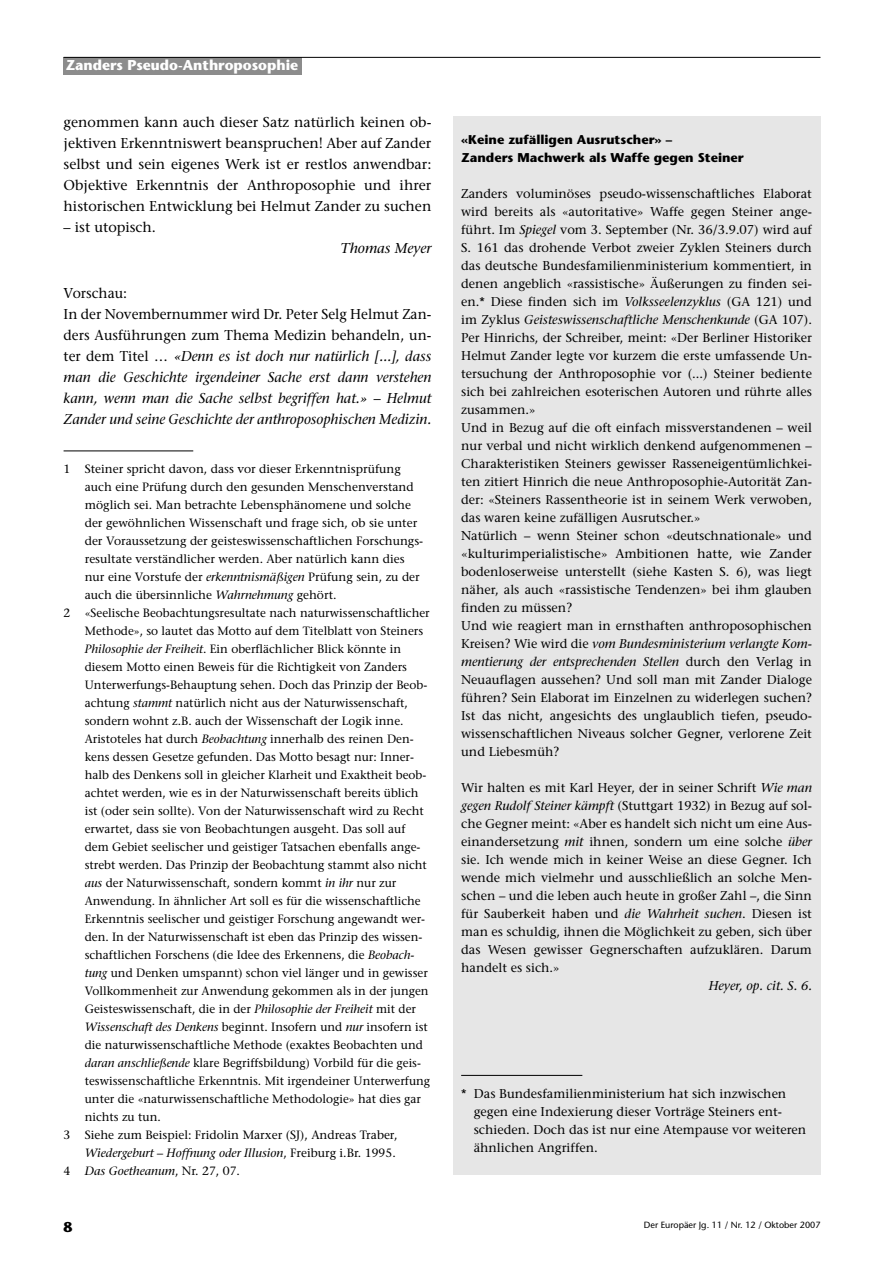
<style>
.page{position:relative;width:893px;height:1263px;background:#fff}
.page>*{position:absolute;margin:0;border:0;box-sizing:border-box;transform-origin:0 0}
.t1{font:italic 14.25px/21px "Stone Serif";color:#000}
.t2{font:14.25px/21px "Stone Serif";color:#000;text-align:justify}
.t3{font:700 14.25px "Stone Sans";color:#fff}
.t4{font:700 14.25px "Stone Sans";color:#000}
.t5{font:12.75px/18px "Stone Serif";color:#000}
.t6{font:700 12.75px/18px "Stone Sans";color:#000}
.t7{font:italic 12.75px "Stone Serif";color:#000}
.t8{font:12px "Stone Serif";color:#000}
.t9{font:italic 12px "Stone Serif";color:#000}
.t10{font:9px "Stone Sans";color:#000}
.s1{font-style:normal}
.s2{font-style:italic}
</style>
<div class="page">
<div style="left:64px;top:57px;width:238px;height:17px;background:#8c8c8c"></div>
<hr style="left:64px;top:57px;width:756px;height:1px;background:#000">
<hr style="left:64px;top:451px;width:129px;height:1px;background:#000">
<div style="left:453px;top:116px;width:367px;height:1059px;background:#e6e6e6"></div>
<hr style="left:461px;top:1075px;width:121px;height:1px;background:#000">
<p class="t3" style="left:66px;top:60px;width:234px">Zanders Pseudo-Anthroposophie</p>
<p class="t2" style="left:64px;top:113px;width:369px">genommen kann auch dieser Satz natürlich keinen ob&shy;jektiven Erkenntniswert beanspruchen! Aber auf Zander selbst und sein eigenes Werk ist er restlos anwendbar:<br>Objektive Erkenntnis der Anthroposophie und ihrer historischen Entwicklung bei Helmut Zander zu suchen</p>
<p class="t2" style="left:64px;top:218px;width:94px">– ist utopisch.</p>
<p class="t1" style="left:341px;top:239px;width:92px">Thomas Meyer</p>
<p class="t1" style="left:64px;top:284px;width:369px"><span class="s1">Vorschau:<br>In der Novembernummer wird Dr. Peter Selg Helmut Zan&shy;ders Ausführungen zum Thema Medizin behandeln, un&shy;ter dem Titel …</span> «Denn es ist doch nur natürlich [...], dass man die Geschichte irgendeiner Sache erst dann verstehen kann, wenn man die Sache selbst begriffen hat.» – Helmut Zander und seine Geschichte der anthroposophischen Medizin.</p>
<p class="t8" style="left:64px;top:464px;width:339px">1 Steiner spricht davon, dass vor dieser Erkenntnisprüfung</p>
<p class="t8" style="left:85px;top:482px;width:330px">auch eine Prüfung durch den gesunden Menschenverstand</p>
<p class="t8" style="left:85px;top:500px;width:328px">möglich sei. Man betrachte Lebensphänomene und solche</p>
<p class="t8" style="left:85px;top:518px;width:334px">der gewöhnlichen Wissenschaft und frage sich, ob sie unter</p>
<p class="t8" style="left:85px;top:536px;width:340px">der Voraussetzung der geisteswissenschaftlichen Forschungs-</p>
<p class="t8" style="left:85px;top:554px;width:321px">resultate verständlicher werden. Aber natürlich kann dies</p>
<p class="t8" style="left:85px;top:572px;width:337px">nur eine Vorstufe der <span class="s2">erkenntnismäßigen</span> Prüfung sein, zu der</p>
<p class="t8" style="left:85px;top:590px;width:253px">auch die übersinnliche <span class="s2">Wahrnehmung</span> gehört.</p>
<p class="t8" style="left:64px;top:608px;width:368px">2 «Seelische Beobachtungsresultate nach naturwissenschaftlicher</p>
<p class="t8" style="left:85px;top:626px;width:340px">Methode», so lautet das Motto auf dem Titelblatt von Steiners</p>
<p class="t8" style="left:85px;top:644px;width:318px"><span class="s2">Philosophie der Freiheit</span>. Ein oberflächlicher Blick könnte in</p>
<p class="t8" style="left:85px;top:662px;width:324px">diesem Motto einen Beweis für die Richtigkeit von Zanders</p>
<p class="t8" style="left:85px;top:680px;width:344px">Unterwerfungs-Behauptung sehen. Doch das Prinzip der Beob-</p>
<p class="t8" style="left:85px;top:698px;width:325px">achtung <span class="s2">stammt</span> natürlich nicht aus der Naturwissenschaft,</p>
<p class="t8" style="left:85px;top:716px;width:320px">sondern wohnt z.B. auch der Wissenschaft der Logik inne.</p>
<p class="t8" style="left:85px;top:734px;width:330px">Aristoteles hat durch <span class="s2">Beobachtung</span> innerhalb des reinen Den-</p>
<p class="t8" style="left:85px;top:752px;width:331px">kens dessen Gesetze gefunden. Das Motto besagt nur: Inner-</p>
<p class="t8" style="left:85px;top:770px;width:343px">halb des Denkens soll in gleicher Klarheit und Exaktheit beob-</p>
<p class="t8" style="left:85px;top:788px;width:335px">achtet werden, wie es in der Naturwissenschaft bereits üblich</p>
<p class="t8" style="left:85px;top:806px;width:341px">ist (oder sein sollte). Von der Naturwissenschaft wird zu Recht</p>
<p class="t8" style="left:85px;top:824px;width:322px">erwartet, dass sie von Beobachtungen ausgeht. Das soll auf</p>
<p class="t8" style="left:85px;top:842px;width:337px">dem Gebiet seelischer und geistiger Tatsachen ebenfalls ange-</p>
<p class="t8" style="left:85px;top:860px;width:344px">strebt werden. Das Prinzip der Beobachtung stammt also nicht</p>
<p class="t8" style="left:85px;top:878px;width:313px"><span class="s2">aus</span> der Naturwissenschaft, sondern kommt <span class="s2">in ihr</span> nur zur</p>
<p class="t8" style="left:85px;top:896px;width:337px">Anwendung. In ähnlicher Art soll es für die wissenschaftliche</p>
<p class="t8" style="left:85px;top:914px;width:342px">Erkenntnis seelischer und geistiger Forschung angewandt wer-</p>
<p class="t8" style="left:85px;top:932px;width:339px">den. In der Naturwissenschaft ist eben das Prinzip des wissen-</p>
<p class="t8" style="left:85px;top:950px;width:331px">schaftlichen Forschens (die Idee des Erkennens, die <span class="s2">Beobach-</span></p>
<p class="t8" style="left:85px;top:968px;width:345px"><span class="s2">tung</span> und Denken umspannt) schon viel länger und in gewisser</p>
<p class="t8" style="left:85px;top:986px;width:345px">Vollkommenheit zur Anwendung gekommen als in der jungen</p>
<p class="t8" style="left:85px;top:1004px;width:333px">Geisteswissenschaft, die in der <span class="s2">Philosophie der Freiheit</span> mit der</p>
<p class="t8" style="left:85px;top:1022px;width:345px"><span class="s2">Wissenschaft des Denkens</span> beginnt. Insofern und <span class="s2">nur</span> insofern ist</p>
<p class="t8" style="left:85px;top:1040px;width:340px">die naturwissenschaftliche Methode (exaktes Beobachten und</p>
<p class="t8" style="left:85px;top:1058px;width:338px"><span class="s2">daran anschließende</span> klare Begriffsbildung) Vorbild für die geis-</p>
<p class="t8" style="left:85px;top:1076px;width:347px">teswissenschaftliche Erkenntnis. Mit irgendeiner Unterwerfung</p>
<p class="t8" style="left:85px;top:1094px;width:338px">unter die «naturwissenschaftliche Methodologie» hat dies gar</p>
<p class="t8" style="left:85px;top:1112px;width:78px">nichts zu tun.</p>
<p class="t8" style="left:64px;top:1130px;width:335px">3 Siehe zum Beispiel: Fridolin Marxer (SJ), Andreas Traber,</p>
<p class="t9" style="left:85px;top:1148px;width:312px">Wiedergeburt – Hoffnung oder Illusion<span class="s1">, Freiburg i.Br. 1995.</span></p>
<p class="t9" style="left:64px;top:1166px;width:178px"><span class="s1">4</span> Das Goetheanum<span class="s1">, Nr. 27, 07.</span></p>
<p class="t4" style="left:64px;top:1222px;width:10px">8</p>
<p class="t6" style="left:461px;top:131px;width:284px">«Keine zufälligen Ausrutscher» –<br>Zanders Machwerk als Waffe gegen Steiner</p>
<p class="t5" style="left:461px;top:185px;width:352px">Zanders voluminöses pseudo-wissenschaftliches Elaborat wird bereits als «autoritative» Waffe gegen Steiner ange&shy;führt. Im <span class="s2">Spiegel</span> vom 3. September (Nr. 36/3.9.07) wird auf S. 161 das drohende Verbot zweier Zyklen Steiners durch das deutsche Bundesfamilienministerium kommentiert, in denen angeblich «rassistische» Äußerungen zu finden sei&shy;en.* Diese finden sich im <span class="s2">Volksseelenzyklus</span> (GA 121) und im Zyklus <span class="s2">Geisteswissenschaftliche Menschenkunde</span> (GA 107).<br>Per Hinrichs, der Schreiber, meint: «Der Berliner Historiker Helmut Zander legte vor kurzem die erste umfassende Un&shy;tersuchung der Anthroposophie vor (...) Steiner bediente sich bei zahlreichen esoterischen Autoren und rührte alles zusammen.»<br>Und in Bezug auf die oft einfach missverstandenen – weil nur verbal und nicht wirklich denkend aufgenommenen – Charakteristiken Steiners gewisser Rasseneigentümlichkei&shy;ten zitiert Hinrich die neue Anthroposophie-Autorität Zan&shy;der: «Steiners Rassentheorie ist in seinem Werk verwoben, das waren keine zufälligen Ausrutscher.»<br>Natürlich – wenn Steiner schon «deutschnationale» und «kulturimperialistische» Ambitionen hatte, wie Zander bodenloserweise unterstellt (siehe Kasten S. 6), was liegt näher, als auch «rassistische Tendenzen» bei ihm glauben finden zu müssen?<br>Und wie reagiert man in ernsthaften anthroposophischen Kreisen? Wie wird die <span class="s2">vom Bundesministerium verlangte Kom&shy;mentierung der entsprechenden Stellen</span> durch den Verlag in Neuauflagen aussehen? Und soll man mit Zander Dialoge führen? Sein Elaborat im Einzelnen zu widerlegen suchen?<br>Ist das nicht, angesichts des unglaublich tiefen, pseudo&shy;wissenschaftlichen Niveaus solcher Gegner, verlorene Zeit und Liebesmüh?</p>
<p class="t5" style="left:461px;top:779px;width:352px;text-align:justify">Wir halten es mit Karl Heyer, der in seiner Schrift <span class="s2">Wie man gegen Rudolf Steiner kämpft</span> (Stuttgart 1932) in Bezug auf sol&shy;che Gegner meint: «Aber es handelt sich nicht um eine Aus&shy;einandersetzung <span class="s2">mit</span> ihnen, sondern um eine solche <span class="s2">über </span>sie. Ich wende mich in keiner Weise an diese Gegner. Ich wende mich vielmehr und ausschließlich an solche Men&shy;schen – und die leben auch heute in großer Zahl –, die Sinn für Sauberkeit haben und <span class="s2">die Wahrheit suchen</span>. Diesen ist man es schuldig, ihnen die Möglichkeit zu geben, sich über das Wesen gewisser Gegnerschaften aufzuklären. Darum handelt es sich.»</p>
<p class="t7" style="left:709px;top:980px;width:105px">Heyer, op. cit. S. 6.</p>
<p class="t5" style="left:474px;top:1085px;width:334px;text-indent:-12px">* Das Bundesfamilienministerium hat sich inzwischen gegen eine Indexierung dieser Vorträge Steiners ent&shy;schieden. Doch das ist nur eine Atempause vor weiteren ähnlichen Angriffen.</p>
<p class="t10" style="left:644px;top:1222px;width:178px">Der Europäer Jg. 11 / Nr. 12 / Oktober 2007</p>
</div>
